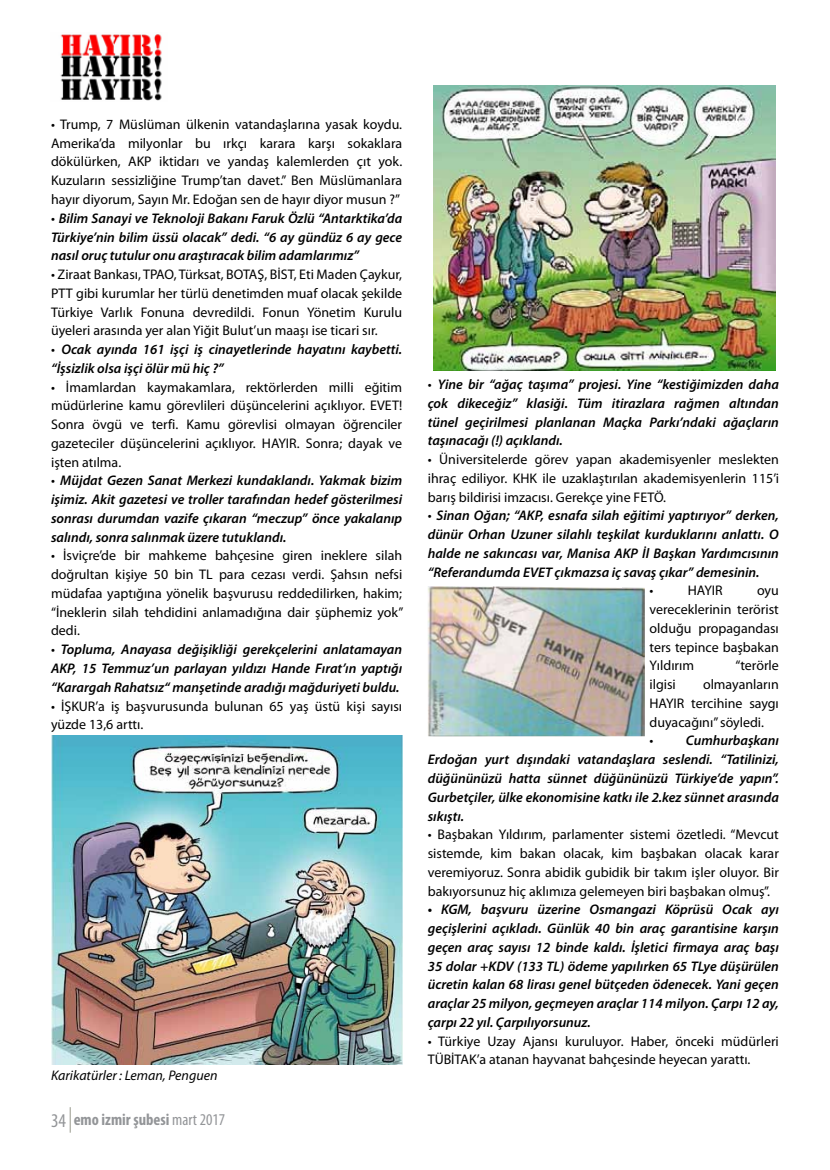
<style>
.page{position:relative;width:830px;height:1170px;background:#fff}
.page>*{position:absolute;margin:0;border:0;box-sizing:border-box;transform-origin:0 0}
.t1{font:700 condensed 16.5px "Myriad Pro";color:#939598}
.t2{font:13.95px/18.8px "Myriad Pro";color:#000;text-align:justify}
.t3{font:italic 600 13.95px/18.8px "Myriad Pro";color:#000;text-align:justify}
.t4{font:italic 13.95px "Myriad Pro";color:#000}
.s1{font-weight:400;font-style:normal}
.s2{font-weight:400;font-size:19.5px}
.s3{font-weight:400}
</style>
<div class="page">
<svg style="left:70px;top:1107px;width:1px;height:25px"></svg>
<img style="left:60px;top:34px;width:102px;height:67px">
<img style="left:433px;top:85px;width:342px;height:285px">
<img style="left:51px;top:735px;width:351px;height:329px">
<img style="left:428px;top:586px;width:216px;height:150px">
<p class="t2" style="left:51px;top:115px;width:352px">• Trump, 7 Müslüman ülkenin vatandaşlarına yasak koydu.<br>Amerika’da milyonlar bu ırkçı karara karşı sokaklara dökülürken, AKP iktidarı ve yandaş kalemlerden çıt yok.<br>Kuzuların sessizliğine Trump’tan davet.” Ben Müslümanlara hayır diyorum, Sayın Mr. Edoğan sen de hayır diyor musun ?”</p>
<p class="t3" style="left:51px;top:208px;width:352px"><span class="s1">•</span> Bilim Sanayi ve Teknoloji Bakanı Faruk Özlü “Antarktika’da Türkiye’nin bilim üssü olacak” dedi. “6 ay gündüz 6 ay gece nasıl oruç tutulur onu araştıracak bilim adamlarımız”</p>
<p class="t2" style="left:51px;top:265px;width:352px">• Ziraat Bankası, TPAO, Türksat, BOTAŞ, BİST, Eti Maden Çaykur, PTT gibi kurumlar her türlü denetimden muaf olacak şekilde Türkiye Varlık Fonuna devredildi. Fonun Yönetim Kurulu üyeleri arasında yer alan Yiğit Bulut’un maaşı ise ticari sır.</p>
<p class="t3" style="left:51px;top:339px;width:352px"><span class="s1">•</span> Ocak ayında 161 işçi iş cinayetlerinde hayatını kaybetti. “İşsizlik olsa işçi ölür mü hiç ?”</p>
<p class="t2" style="left:51px;top:377px;width:352px">• İmamlardan kaymakamlara, rektörlerden milli eğitim müdürlerine kamu görevlileri düşüncelerini açıklıyor. EVET!<br>Sonra övgü ve terfi. Kamu görevlisi olmayan öğrenciler gazeteciler düşüncelerini açıklıyor. HAYIR. Sonra; dayak ve işten atılma.</p>
<p class="t3" style="left:51px;top:471px;width:352px"><span class="s1">•</span> Müjdat Gezen Sanat Merkezi kundaklandı. Yakmak bizim işimiz. Akit gazetesi ve troller tarafından hedef gösterilmesi sonrası durumdan vazife çıkaran “meczup” önce yakalanıp salındı, sonra salınmak üzere tutuklandı.</p>
<p class="t2" style="left:51px;top:546px;width:353px">• İsviçre’de bir mahkeme bahçesine giren ineklere silah doğrultan kişiye 50 bin TL para cezası verdi. Şahsın nefsi müdafaa yaptığına yönelik başvurusu reddedilirken, hakim; “İneklerin silah tehdidini anlamadığına dair şüphemiz yok” dedi.</p>
<p class="t3" style="left:51px;top:639px;width:352px"><span class="s1">•</span> Topluma, Anayasa değişikliği gerekçelerini anlatamayan AKP, 15 Temmuz’un parlayan yıldızı Hande Fırat’ın yaptığı “Karargah Rahatsız“ manşetinde aradığı mağduriyeti buldu.</p>
<p class="t2" style="left:51px;top:696px;width:352px">• İŞKUR’a iş başvurusunda bulunan 65 yaş üstü kişi sayısı yüzde 13,6 arttı.</p>
<p class="t4" style="left:51px;top:1066px;width:168px">Karikatürler : Leman, Penguen</p>
<p class="t1" style="left:51px;top:1109px;width:175px"><span class="s2">34</span> emo izmir şubesi <span class="s3">mart 2017</span></p>
<p class="t3" style="left:427px;top:374px;width:352px"><span class="s1">•</span> Yine bir “ağaç taşıma” projesi. Yine “kestiğimizden daha çok dikeceğiz” klasiği. Tüm itirazlara rağmen altından tünel geçirilmesi planlanan Maçka Parkı’ndaki ağaçların taşınacağı (!) açıklandı.</p>
<p class="t2" style="left:427px;top:450px;width:352px">• Üniversitelerde görev yapan akademisyenler meslekten ihraç ediliyor. KHK ile uzaklaştırılan akademisyenlerin 115’i barış bildirisi imzacısı. Gerekçe yine FETÖ.</p>
<p class="t3" style="left:427px;top:506px;width:352px"><span class="s1">•</span> Sinan Oğan; “AKP, esnafa silah eğitimi yaptırıyor” derken, dünür Orhan Uzuner silahlı teşkilat kurduklarını anlattı. O halde ne sakıncası var, Manisa AKP İl Başkan Yardımcısının “Referandumda EVET çıkmazsa iç savaş çıkar” demesinin.</p>
<p class="t2" style="left:649px;top:581px;width:5px">•</p>
<p class="t2" style="left:687px;top:581px;width:36px">HAYIR</p>
<p class="t2" style="left:649px;top:581px;width:131px;text-indent:107px">oyu vereceklerinin terörist olduğu propagandası ters tepince başbakan Yıldırım</p>
<p class="t2" style="left:735px;top:656px;width:45px">“terörle</p>
<p class="t2" style="left:649px;top:675px;width:131px;text-indent:53px">olmayanların HAYIR tercihine saygı duyacağını” söyledi.</p>
<p class="t3" style="left:427px;top:731px;width:352px;text-indent:222px"><span class="s1">•</span> Cumhurbaşkanı Erdoğan yurt dışındaki vatandaşlara seslendi. “Tatilinizi, düğününüzü hatta sünnet düğününüzü Türkiye’de yapın”.<br>Gurbetçiler, ülke ekonomisine katkı ile 2.kez sünnet arasında sıkıştı.</p>
<p class="t2" style="left:427px;top:824px;width:352px">• Başbakan Yıldırım, parlamenter sistemi özetledi. “Mevcut sistemde, kim bakan olacak, kim başbakan olacak karar veremiyoruz. Sonra abidik gubidik bir takım işler oluyor. Bir bakıyorsunuz hiç aklımıza gelemeyen biri başbakan olmuş”.</p>
<p class="t3" style="left:427px;top:899px;width:352px">• KGM, başvuru üzerine Osmangazi Köprüsü Ocak ayı geçişlerini açıkladı. Günlük 40 bin araç garantisine karşın geçen araç sayısı 12 binde kaldı. İşletici firmaya araç başı 35 dolar +KDV (133 TL) ödeme yapılırken 65 TLye düşürülen ücretin kalan 68 lirası genel bütçeden ödenecek. Yani geçen araçlar 25 milyon, geçmeyen araçlar 114 milyon. Çarpı 12 ay, çarpı 22 yıl. Çarpılıyorsunuz.</p>
<p class="t2" style="left:427px;top:1031px;width:352px">• Türkiye Uzay Ajansı kuruluyor. Haber, önceki müdürleri<br>TÜBİTAK’a atanan hayvanat bahçesinde heyecan yarattı.</p>
<p class="t2" style="left:649px;top:675px;width:28px">ilgisi</p>
</div>
